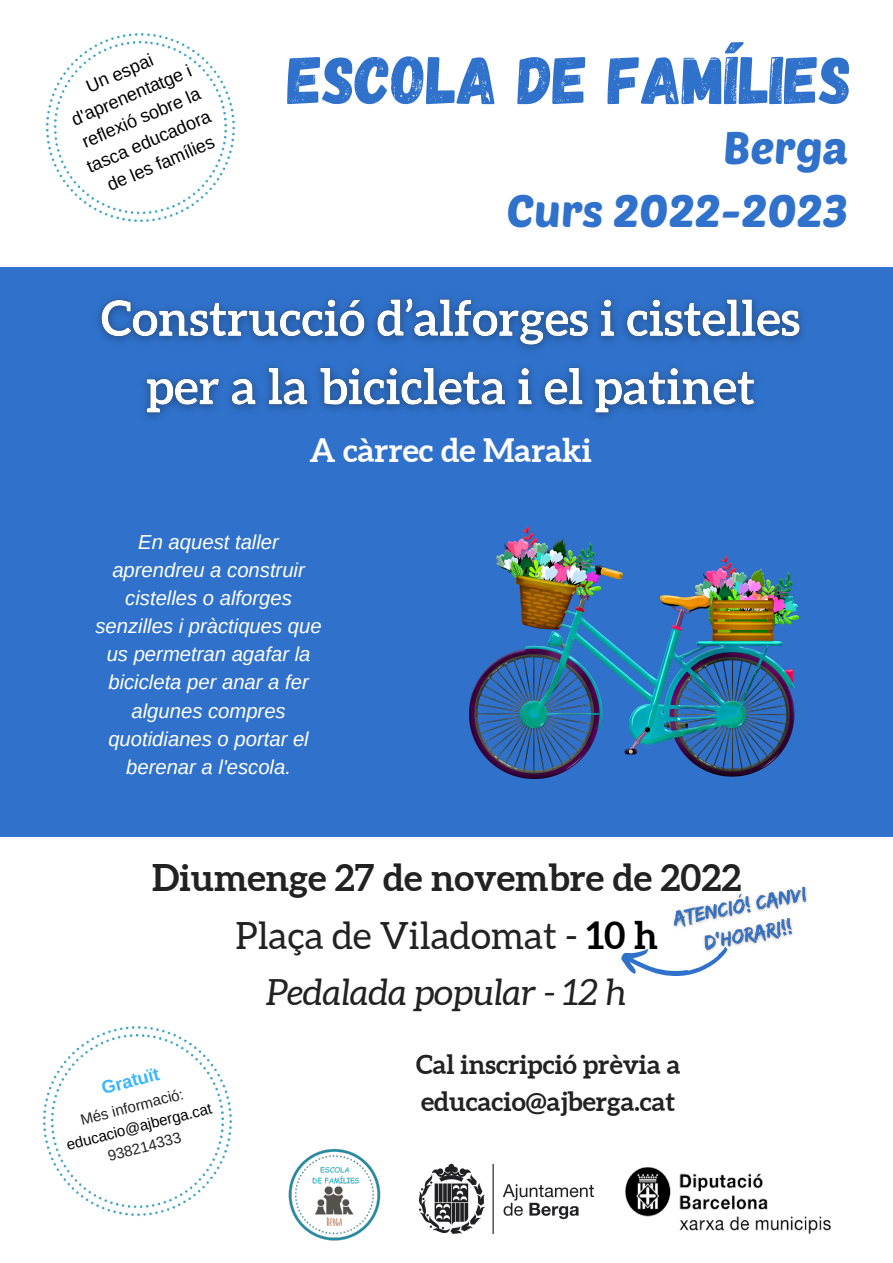
<style>
.page{position:relative;width:893px;height:1263px;background:#fff}
.page>*{position:absolute;margin:0;border:0;box-sizing:border-box;transform-origin:0 0}
.t1{font:67.5px "Gagalin";color:#3072cb}
.t2{font:44.85px/62.5px "Poetsen One";color:#3072cb;text-align:right}
.t3{font:37.5px "Aleo";color:#222}
.t4{font:700 36.75px "Aleo";color:#222}
.t5{font:italic 36px "Aleo";color:#222}
.t6{font:700 32.25px "Aleo";color:#fff}
.t7{font:700 26.25px/37.1px "Aleo";color:#222}
.t8{font:italic 20.25px/28.1px "Arimo";color:#fff;text-align:center}
.t9{font:18px/24.8px "Arimo";color:#000;text-align:center}
.t10{font:700 18px "Arimo";color:#38b6ff}
.t11{font:15px "Arimo";color:#222}
.t12{font:15px "Arimo";color:#000}
.s1{font-weight:700;color:#000}
</style>
<div class="page">
<img style="left:419px;top:1163px;width:175px;height:71px">
<img style="left:625px;top:1167px;width:206px;height:67px">
<img style="left:46px;top:33px;width:189px;height:190px">
<img style="left:43px;top:1026px;width:189px;height:191px">
<img style="left:288px;top:1148px;width:93px;height:93px">
<div style="left:0;top:267px;width:893px;height:569px;background:#3072cb"></div>
<img style="left:469px;top:526px;width:329px;height:253px">
<img style="left:673px;top:886px;width:134px;height:65px">
<svg style="left:621px;top:947px;width:106px;height:29px"></svg>
<img style="left:97px;top:297px;width:706px;height:122px">
<p class="t9" style="left:54px;top:87px;width:135px;rotate:-23deg">Un espai d'aprenentatge i reflexió sobre la tasca educadora de les famílies</p>
<h1 class="t1" style="left:288px;top:36px;width:565px">ESCOLA DE FAMÍLIES</h1>
<h2 class="t2" style="left:506px;top:115px;width:343px">Berga<br>Curs 2022-2023</h2>
<h3 class="t6" style="left:309px;top:432px;width:284px">A càrrec de Maraki</h3>
<p class="t8" style="left:95px;top:528px;width:228px">En aquest taller aprendreu a construir cistelles o alforges senzilles i pràctiques que us permetran agafar la bicicleta per anar a fer algunes compres quotidianes o portar el berenar a l'escola.</p>
<h3 class="t4" style="left:152px;top:856px;width:590px">Diumenge 27 de novembre de 2022</h3>
<h3 class="t3" style="left:235px;top:914px;width:424px">Plaça de Viladomat - <span class="s1">10 h</span></h3>
<h3 class="t5" style="left:266px;top:972px;width:361px">Pedalada popular - 12 h</h3>
<p class="t10" style="left:99px;top:1078px;width:60px;rotate:-15deg">Gratuït</p>
<p class="t11" style="left:79px;top:1111px;width:107px;rotate:-14deg">Més informació:</p>
<p class="t12" style="left:65px;top:1136px;width:151px;rotate:-14deg">educacio@ajberga.cat</p>
<p class="t11" style="left:106px;top:1147px;width:77px;rotate:-14deg">938214333</p>
<p class="t7" style="left:416px;top:1046px;width:266px">Cal inscripció prèvia a educacio@ajberga.cat</p>
</div>
